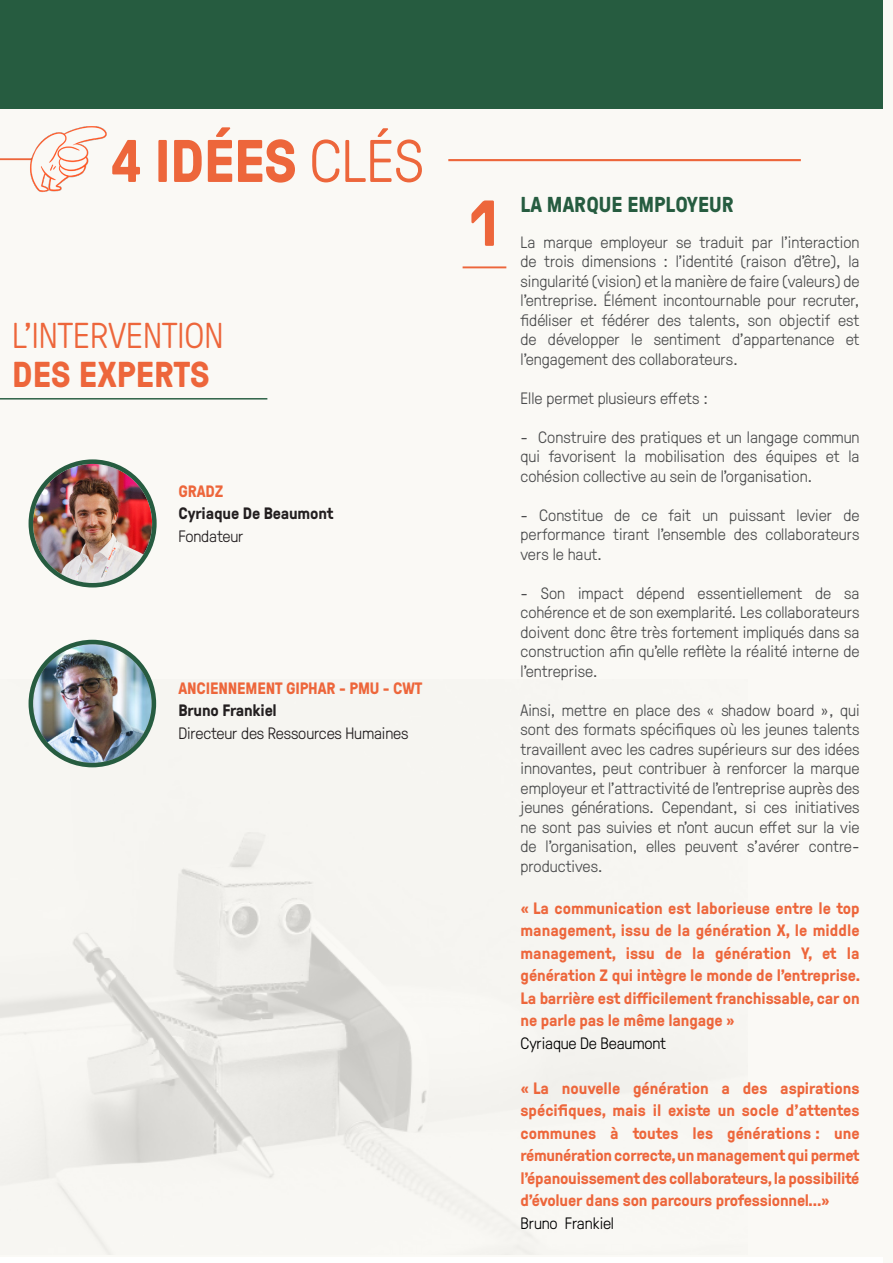
<style>
.page{position:relative;width:893px;height:1263px;background:#fff}
.page>*{position:absolute;margin:0;border:0;box-sizing:border-box;transform-origin:0 0}
.t1{font:700 64.8px "GT Pressura";color:#ed663b}
.TEXTE{font:700 60px "GT Pressura";letter-spacing:-.01em;color:#ed663b}
.t2{font:300 36px "GT Pressura";color:#ed663b}
.t3{font:700 36px "GT Pressura";color:#ed663b}
.t4{font:700 21.6px "GT Pressura";color:#265c40}
.t5{font:300 16.5px/19.5px "GT Pressura";color:#4b4c4d;text-align:justify}
.TEXTE-2{font:700 16.5px/22.5px "GT Pressura";letter-spacing:-.01em;color:#ed663b;text-align:justify}
.TEXTE-3{font:300 16.5px "GT Pressura";letter-spacing:-.01em;color:#231f20}
.TEXTE-4{font:300 16.5px "GT Pressura";letter-spacing:-.01em;color:#000}
.TEXTE-5{font:700 16.5px "GT Pressura";letter-spacing:-.01em;color:#231f20}
.s1{font-weight:300}
</style>
<div class="page">
<div style="left:0;top:0;width:893px;height:121px;background:#265c40"></div>
<div style="left:0;top:109px;width:892px;height:1147px;background:#faf9f5"></div>
<img style="left:0;top:679px;width:549px;height:575px">
<hr style="left:463px;top:266px;width:43px;height:2px;background:#ed663b">
<hr style="left:448px;top:159px;width:353px;height:2px;background:#ed663b">
<hr style="left:0;top:158px;width:46px;height:2px;background:#ed663b">
<img style="left:5px;top:126px;width:102px;height:66px">
<div style="left:883px;top:0;width:10px;height:1263px;background:#faf9f5"></div>
<hr style="left:0;top:398px;width:267px;height:1px;background:#265c40">
<svg style="left:31px;top:462px;width:123px;height:123px"></svg>
<img style="left:33px;top:464px;width:119px;height:119px;border-radius:60px">
<div style="left:29px;top:459px;width:128px;height:128px;border:5px solid #265c40;border-radius:50%"></div>
<div style="left:31px;top:642px;width:123px;height:123px;background:#265c40;border-radius:50%"></div>
<img style="left:33px;top:644px;width:119px;height:119px;border-radius:59px">
<div style="left:29px;top:640px;width:127px;height:127px;border:5px solid #265c40;border-radius:50%"></div>
<p class="TEXTE" style="left:111px;top:117px;width:315px">4 IDÉES <span class="s1">CLÉS</span></p>
<p class="t2" style="left:12px;top:309px;width:213px">L’INTERVENTION</p>
<p class="t3" style="left:12px;top:348px;width:199px">DES EXPERTS</p>
<p class="TEXTE-2" style="left:178px;top:479px;width:46px">GRADZ</p>
<p class="TEXTE-5" style="left:178px;top:501px;width:157px">Cyriaque De Beaumont</p>
<p class="TEXTE-3" style="left:178px;top:524px;width:67px">Fondateur</p>
<p class="TEXTE-2" style="left:178px;top:676px;width:245px">ANCIENNEMENT GIPHAR - PMU - CWT</p>
<p class="TEXTE-5" style="left:178px;top:698px;width:100px">Bruno Frankiel</p>
<p class="TEXTE-3" style="left:178px;top:721px;width:232px">Directeur des Ressources Humaines</p>
<p class="t1" style="left:470px;top:176px;width:29px">1</p>
<p class="t4" style="left:521px;top:189px;width:215px">LA MARQUE EMPLOYEUR</p>
<p class="t5" style="left:521px;top:231px;width:341px">La marque employeur se traduit par l’interaction de trois dimensions : l’identité (raison d’être), la singularité (vision) et la manière de faire (valeurs) de l’entreprise. Élément incontournable pour recruter, fidéliser et fédérer des talents, son objectif est de développer le sentiment d’appartenance et l’engagement des collaborateurs.</p>
<p class="t5" style="left:521px;top:387px;width:189px">Elle permet plusieurs effets :</p>
<p class="t5" style="left:521px;top:426px;width:341px">- Construire des pratiques et un langage commun qui favorisent la mobilisation des équipes et la cohésion collective au sein de l’organisation.</p>
<p class="t5" style="left:521px;top:504px;width:341px">- Constitue de ce fait un puissant levier de performance tirant l’ensemble des collaborateurs vers le haut.</p>
<p class="t5" style="left:521px;top:582px;width:341px">- Son impact dépend essentiellement de sa cohérence et de son exemplarité. Les collaborateurs doivent donc être très fortement impliqués dans sa construction afin qu’elle reflète la réalité interne de l’entreprise.</p>
<p class="t5" style="left:521px;top:699px;width:341px">Ainsi, mettre en place des « shadow board », qui sont des formats spécifiques où les jeunes talents travaillent avec les cadres supérieurs sur des idées innovantes, peut contribuer à renforcer la marque employeur et l’attractivité de l’entreprise auprès des jeunes générations. Cependant, si ces initiatives ne sont pas suivies et n’ont aucun effet sur la vie de l’organisation, elles peuvent s’avérer contre&shy;productives.</p>
<p class="TEXTE-2" style="left:521px;top:896px;width:341px">« La communication est laborieuse entre le top management, issu de la génération X, le middle management, issu de la génération Y, et la génération Z qui intègre le monde de l’entreprise.<br>La barrière est difficilement franchissable, car on ne parle pas le même langage »</p>
<p class="TEXTE-4" style="left:521px;top:1031px;width:147px">Cyriaque De Beaumont</p>
<p class="TEXTE-2" style="left:521px;top:1076px;width:341px">« La nouvelle génération a des aspirations spécifiques, mais il existe un socle d’attentes communes à toutes les générations : une rémunération correcte, un management qui permet l’épanouissement des collaborateurs, la possibilité d’évoluer dans son parcours professionnel…»</p>
<p class="TEXTE-4" style="left:521px;top:1211px;width:95px">Bruno Frankiel</p>
</div>
